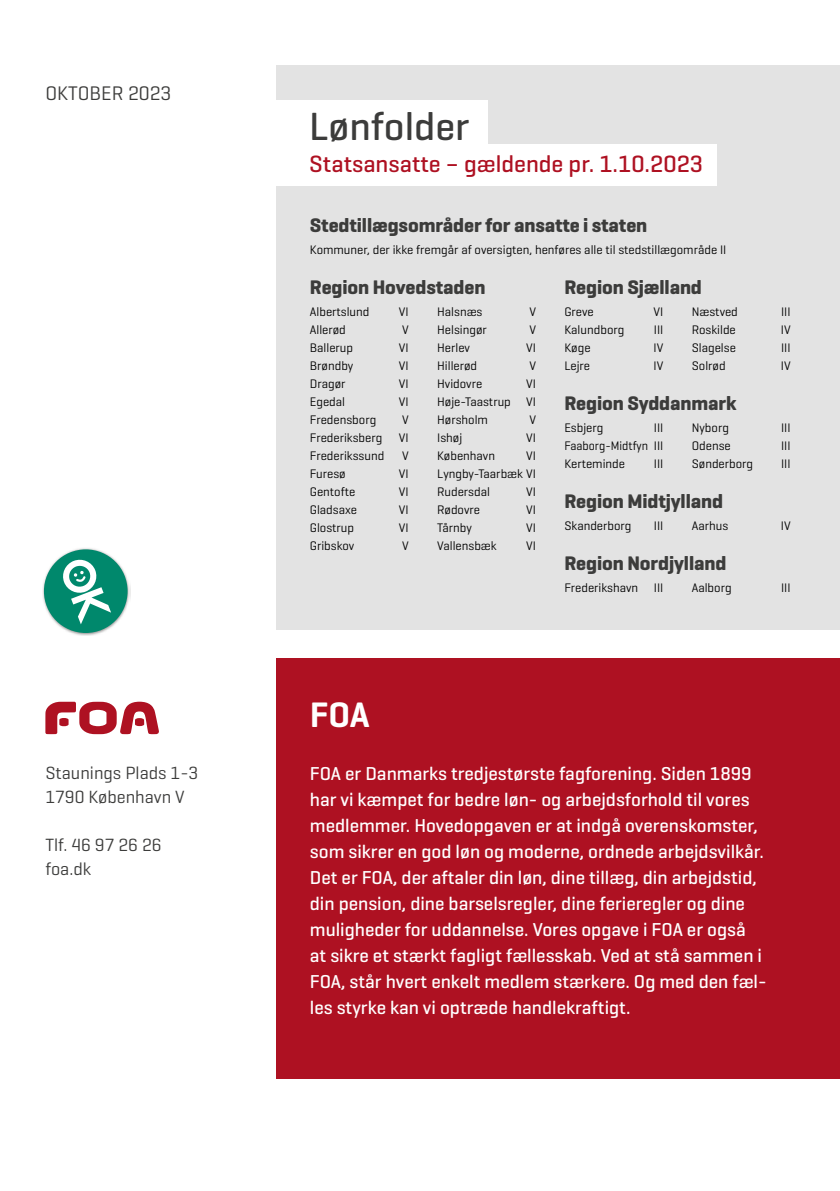
<style>
.page{position:relative;width:840px;height:1191px;background:#fff}
.page>*{position:absolute;margin:0;border:0;box-sizing:border-box;transform-origin:0 0}
.t1{font:500 40px "Geogrotesque";color:#3c3c3b}
.t2{font:600 36px "Geogrotesque";color:#fff}
.t3{font:500 24px "Geogrotesque";color:#ae1122}
.t4{font:700 20px "Geogrotesque";letter-spacing:-.005em;color:#3c3c3b}
.t5{font:20px "Geogrotesque";color:#3c3c3b}
.t6{font:500 19px/26px "Geogrotesque";color:#fff}
.t7{font:18px/24px "Geogrotesque";color:#3c3c3b}
.t8{font:12.6px/18px "Geogrotesque";color:#000;text-align:justify}
</style>
<div class="page">
<div style="left:277px;top:658px;width:562px;height:420px;background:#ae1122"></div>
<div style="left:277px;top:65px;width:562px;height:565px;background:#e3e3e3"></div>
<svg style="left:45px;top:701px;width:114px;height:33px"></svg>
<img style="left:42px;top:548px;width:88px;height:88px">
<div style="left:44px;top:549px;width:83px;height:84px;background:#00886c;border-radius:50%"></div>
<svg style="left:61px;top:557px;width:50px;height:67px"></svg>
<div style="left:272px;top:100px;width:216px;height:60px;background:#fff"></div>
<div style="left:272px;top:144px;width:444px;height:41px;background:#fff"></div>
<h3 class="t5" style="left:45px;top:81px;width:127px">OKTOBER 2023</h3>
<h3 class="t7" style="left:45px;top:760px;width:154px">Staunings Plads 1-3<br>1790 København V</h3>
<h3 class="t7" style="left:45px;top:832px;width:118px">Tlf. 46 97 26 26 foa.dk</h3>
<h1 class="t1" style="left:309px;top:102px;width:162px">Lønfolder</h1>
<h3 class="t3" style="left:309px;top:149px;width:395px">Statsansatte – gældende pr. 1.10.2023</h3>
<h3 class="t4" style="left:310px;top:213px;width:339px">Stedtillægsområder for ansatte i staten</h3>
<p class="t8" style="left:310px;top:240px;width:418px">Kommuner, der ikke fremgår af oversigten, henføres alle til stedstillægområde II</p>
<h3 class="t4" style="left:310px;top:275px;width:177px">Region Hovedstaden</h3>
<p class="t8" style="left:310px;top:302px;width:61px">Albertslund</p>
<p class="t8" style="left:399px;top:302px;width:11px">VI</p>
<p class="t8" style="left:310px;top:320px;width:37px">Allerød</p>
<p class="t8" style="left:402px;top:320px;width:8px">V</p>
<p class="t8" style="left:310px;top:338px;width:45px">Ballerup</p>
<p class="t8" style="left:399px;top:338px;width:11px">VI</p>
<p class="t8" style="left:310px;top:356px;width:45px">Brøndby</p>
<p class="t8" style="left:399px;top:356px;width:11px">VI</p>
<p class="t8" style="left:310px;top:374px;width:37px">Dragør</p>
<p class="t8" style="left:399px;top:374px;width:11px">VI</p>
<p class="t8" style="left:310px;top:392px;width:37px">Egedal</p>
<p class="t8" style="left:399px;top:392px;width:11px">VI</p>
<p class="t8" style="left:310px;top:410px;width:68px">Fredensborg</p>
<p class="t8" style="left:402px;top:410px;width:8px">V</p>
<p class="t8" style="left:310px;top:428px;width:74px">Frederiksberg</p>
<p class="t8" style="left:399px;top:428px;width:11px">VI</p>
<p class="t8" style="left:310px;top:446px;width:76px">Frederikssund</p>
<p class="t8" style="left:402px;top:446px;width:8px">V</p>
<p class="t8" style="left:310px;top:464px;width:37px">Furesø</p>
<p class="t8" style="left:399px;top:464px;width:11px">VI</p>
<p class="t8" style="left:310px;top:482px;width:47px">Gentofte</p>
<p class="t8" style="left:399px;top:482px;width:11px">VI</p>
<p class="t8" style="left:310px;top:500px;width:48px">Gladsaxe</p>
<p class="t8" style="left:399px;top:500px;width:11px">VI</p>
<p class="t8" style="left:310px;top:518px;width:46px">Glostrup</p>
<p class="t8" style="left:399px;top:518px;width:11px">VI</p>
<p class="t8" style="left:310px;top:536px;width:46px">Gribskov</p>
<p class="t8" style="left:402px;top:536px;width:8px">V</p>
<h3 class="t4" style="left:564px;top:275px;width:139px">Region Sjælland</h3>
<p class="t8" style="left:564px;top:302px;width:31px">Greve</p>
<p class="t8" style="left:653px;top:302px;width:11px">VI</p>
<p class="t8" style="left:564px;top:320px;width:61px">Kalundborg</p>
<p class="t8" style="left:653px;top:320px;width:11px">III</p>
<p class="t8" style="left:564px;top:338px;width:28px">Køge</p>
<p class="t8" style="left:653px;top:338px;width:11px">IV</p>
<p class="t8" style="left:564px;top:356px;width:27px">Lejre</p>
<p class="t8" style="left:653px;top:356px;width:11px">IV</p>
<p class="t8" style="left:691px;top:302px;width:48px">Næstved</p>
<p class="t8" style="left:780px;top:302px;width:11px">III</p>
<p class="t8" style="left:691px;top:320px;width:46px">Roskilde</p>
<p class="t8" style="left:780px;top:320px;width:11px">IV</p>
<p class="t8" style="left:691px;top:338px;width:46px">Slagelse</p>
<p class="t8" style="left:780px;top:338px;width:11px">III</p>
<p class="t8" style="left:691px;top:356px;width:35px">Solrød</p>
<p class="t8" style="left:780px;top:356px;width:11px">IV</p>
<h3 class="t4" style="left:564px;top:391px;width:173px">Region Syddanmark</h3>
<p class="t8" style="left:564px;top:418px;width:40px">Esbjerg</p>
<p class="t8" style="left:437px;top:302px;width:47px">Halsnæs</p>
<p class="t8" style="left:529px;top:302px;width:8px">V</p>
<p class="t8" style="left:437px;top:320px;width:51px">Helsingør</p>
<p class="t8" style="left:529px;top:320px;width:8px">V</p>
<p class="t8" style="left:437px;top:338px;width:34px">Herlev</p>
<p class="t8" style="left:526px;top:338px;width:11px">VI</p>
<p class="t8" style="left:437px;top:356px;width:41px">Hillerød</p>
<p class="t8" style="left:529px;top:356px;width:8px">V</p>
<p class="t8" style="left:437px;top:374px;width:47px">Hvidovre</p>
<p class="t8" style="left:437px;top:374px;width:100px;text-indent:89px">VI Høje-Taastrup VI Hørsholm</p>
<p class="t8" style="left:529px;top:410px;width:8px">V</p>
<p class="t8" style="left:691px;top:418px;width:39px">Nyborg</p>
<p class="t8" style="left:780px;top:418px;width:11px">III</p>
<p class="t8" style="left:691px;top:436px;width:40px">Odense</p>
<p class="t8" style="left:780px;top:436px;width:11px">III</p>
<p class="t8" style="left:691px;top:454px;width:63px">Sønderborg</p>
<p class="t8" style="left:780px;top:454px;width:11px">III</p>
<h3 class="t4" style="left:564px;top:489px;width:160px">Region Midtjylland</h3>
<p class="t8" style="left:564px;top:516px;width:69px">Skanderborg</p>
<p class="t8" style="left:653px;top:516px;width:11px">III</p>
<p class="t8" style="left:691px;top:516px;width:38px">Aarhus</p>
<p class="t8" style="left:780px;top:516px;width:11px">IV</p>
<h3 class="t4" style="left:564px;top:551px;width:163px">Region Nordjylland</h3>
<p class="t8" style="left:564px;top:578px;width:100px">Frederikshavn III</p>
<p class="t8" style="left:691px;top:578px;width:41px">Aalborg</p>
<p class="t8" style="left:780px;top:578px;width:11px">III</p>
<p class="t8" style="left:564px;top:418px;width:100px;text-indent:89px">III Faaborg-Midtfyn III Kerteminde</p>
<p class="t8" style="left:437px;top:428px;width:27px">Ishøj</p>
<p class="t8" style="left:526px;top:428px;width:11px">VI</p>
<p class="t8" style="left:437px;top:446px;width:59px">København</p>
<p class="t8" style="left:437px;top:446px;width:100px;text-indent:89px">VI Lyngby-Taarbæk VI Rudersdal</p>
<p class="t8" style="left:653px;top:454px;width:11px">III</p>
<p class="t8" style="left:526px;top:482px;width:11px">VI</p>
<p class="t8" style="left:437px;top:500px;width:44px">Rødovre</p>
<p class="t8" style="left:526px;top:500px;width:11px">VI</p>
<p class="t8" style="left:437px;top:518px;width:36px">Tårnby</p>
<p class="t8" style="left:526px;top:518px;width:11px">VI</p>
<p class="t8" style="left:437px;top:536px;width:61px">Vallensbæk</p>
<p class="t8" style="left:526px;top:536px;width:11px">VI</p>
<h2 class="t2" style="left:310px;top:693px;width:61px">FOA</h2>
<p class="t6" style="left:310px;top:759px;width:458px">FOA er Danmarks tredjestørste fagforening. Siden 1899 har vi kæmpet for bedre løn- og arbejdsforhold til vores medlemmer. Hovedopgaven er at indgå overenskomster, som sikrer en god løn og moderne, ordnede arbejdsvilkår.<br>Det er FOA, der aftaler din løn, dine tillæg, din arbejdstid, din pension, dine barselsregler, dine ferieregler og dine muligheder for uddannelse. Vores opgave i FOA er også at sikre et stærkt fagligt fællesskab. Ved at stå sammen i FOA, står hvert enkelt medlem stærkere. Og med den fæl&shy;les styrke kan vi optræde handlekraftigt.</p>
</div>
